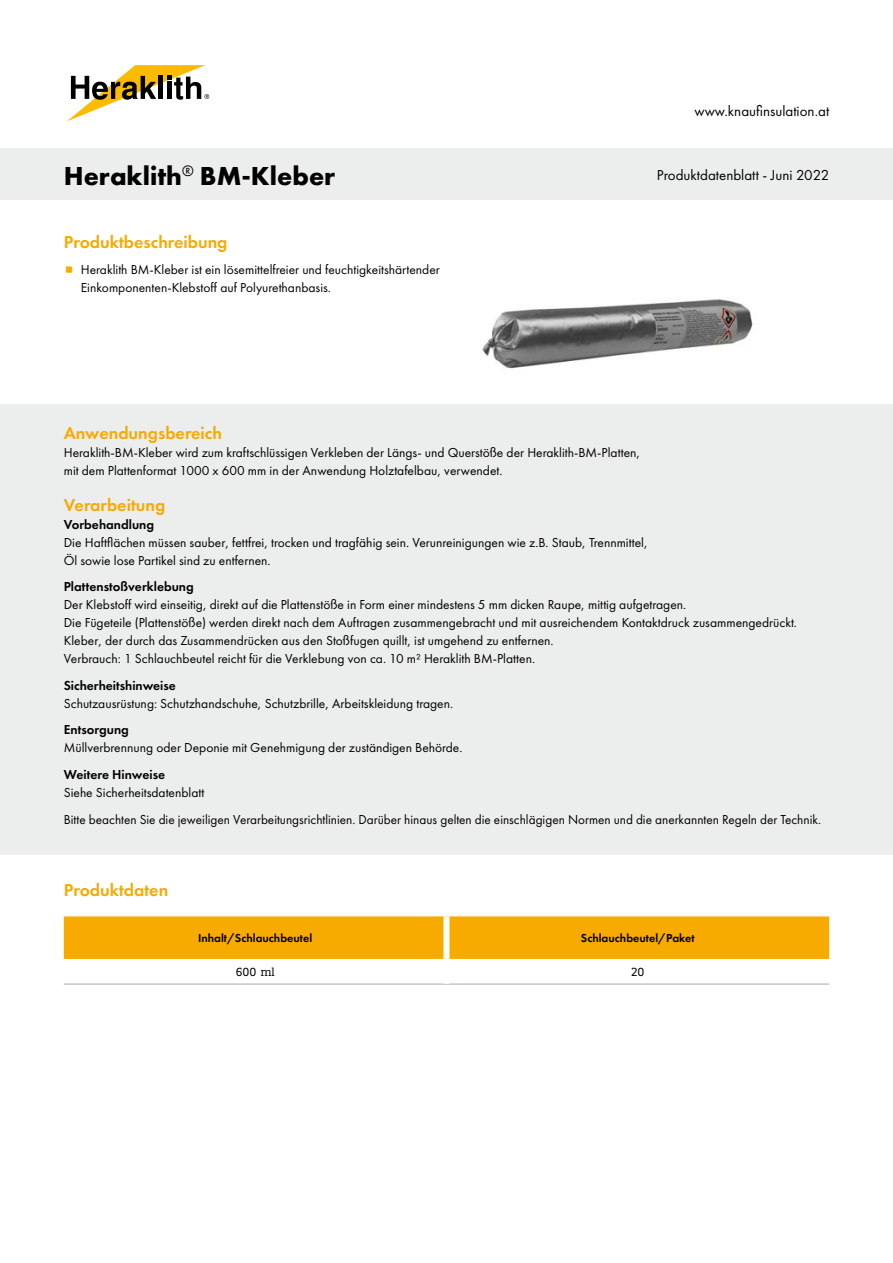
<style>
.page{position:relative;width:893px;height:1263px;background:#fff}
.page>*{position:absolute;margin:0;border:0;box-sizing:border-box;transform-origin:0 0}
.t1{font:700 27px "Futura PT";color:#000}
.t2{font:600 18px "Futura PT";color:#f7aa00}
.t3{font:15px "Futura PT";color:#000}
.t4{font:13.5px/18px "Futura PT";color:#000}
.t5{font:600 13.5px "Futura PT";color:#000}
.t6{font:600 12px "Futura PT";color:#000}
.t7{font:12px "Dobra Slab";color:#000}
</style>
<div class="page">
<div style="left:0;top:149px;width:893px;height:51px;background:#eceded"></div>
<svg style="left:67px;top:65px;width:142px;height:56px"></svg>
<div style="left:1px;top:405px;width:891px;height:449px;background:#eceded"></div>
<img style="left:482px;top:299px;width:271px;height:70px">
<div style="left:64px;top:916px;width:765px;height:43px;background:#f7aa00"></div>
<hr style="left:64px;top:984px;width:382px;height:1px;background:#a4aaaf">
<hr style="left:446px;top:984px;width:383px;height:1px;background:#a4aaaf">
<div style="left:443px;top:916px;width:6px;height:43px;background:#fff"></div>
<p class="t3" style="left:694px;top:102px;width:136px">www.knaufinsulation.at</p>
<h1 class="t1" style="left:64px;top:158px;width:273px">Heraklith<sup>®</sup> BM-Kleber</h1>
<p class="t3" style="left:657px;top:166px;width:174px">Produktdatenblatt - Juni 2022</p>
<h2 class="t2" style="left:64px;top:230px;width:165px">Produktbeschreibung</h2>
<p class="t4" style="left:81px;top:260px;width:361px">Heraklith BM-Kleber ist ein lösemittelfreier und feuchtigkeitshärtender<br>Einkomponenten-Klebstoff auf Polyurethanbasis.</p>
<h2 class="t2" style="left:64px;top:422px;width:160px">Anwendungsbereich</h2>
<p class="t4" style="left:64px;top:443px;width:578px">Heraklith-BM-Kleber wird zum kraftschlüssigen Verkleben der Längs- und Querstöße der Heraklith-BM-Platten, mit dem Plattenformat 1000 x 600 mm in der Anwendung Holztafelbau, verwendet.</p>
<h2 class="t2" style="left:64px;top:494px;width:103px">Verarbeitung</h2>
<p class="t5" style="left:64px;top:516px;width:92px">Vorbehandlung</p>
<p class="t4" style="left:64px;top:533px;width:585px">Die Haftflächen müssen sauber, fettfrei, trocken und tragfähig sein. Verunreinigungen wie z.B. Staub, Trennmittel,<br>Öl sowie lose Partikel sind zu entfernen.</p>
<p class="t5" style="left:64px;top:578px;width:132px">Plattenstoßverklebung</p>
<p class="t4" style="left:64px;top:596px;width:735px">Der Klebstoff wird einseitig, direkt auf die Plattenstöße in Form einer mindestens 5 mm dicken Raupe, mittig aufgetragen.<br>Die Fügeteile (Plattenstöße) werden direkt nach dem Auftragen zusammengebracht und mit ausreichendem Kontaktdruck zusammengedrückt.<br>Kleber, der durch das Zusammendrücken aus den Stoßfugen quillt, ist umgehend zu entfernen.<br>Verbrauch: 1 Schlauchbeutel reicht für die Verklebung von ca. 10 m² Heraklith BM-Platten.</p>
<p class="t5" style="left:64px;top:677px;width:114px">Sicherheitshinweise</p>
<p class="t4" style="left:64px;top:694px;width:391px">Schutzausrüstung: Schutzhandschuhe, Schutzbrille, Arbeitskleidung tragen.</p>
<p class="t5" style="left:64px;top:721px;width:67px">Entsorgung</p>
<p class="t4" style="left:64px;top:739px;width:400px">Müllverbrennung oder Deponie mit Genehmigung der zuständigen Behörde.</p>
<p class="t5" style="left:64px;top:766px;width:103px">Weitere Hinweise</p>
<p class="t4" style="left:64px;top:779px;width:759px;line-height:26.5px">Siehe Sicherheitsdatenblatt<br>Bitte beachten Sie die jeweiligen Verarbeitungsrichtlinien. Darüber hinaus gelten die einschlägigen Normen und die anerkannten Regeln der Technik.</p>
<h2 class="t2" style="left:64px;top:879px;width:106px">Produktdaten</h2>
<p class="t6" style="left:198px;top:931px;width:116px">Inhalt/Schlauchbeutel</p>
<p class="t6" style="left:581px;top:931px;width:115px">Schlauchbeutel/Paket</p>
<p class="t7" style="left:236px;top:965px;width:40px">600 ml</p>
<p class="t7" style="left:631px;top:965px;width:14px">20</p>
</div>
